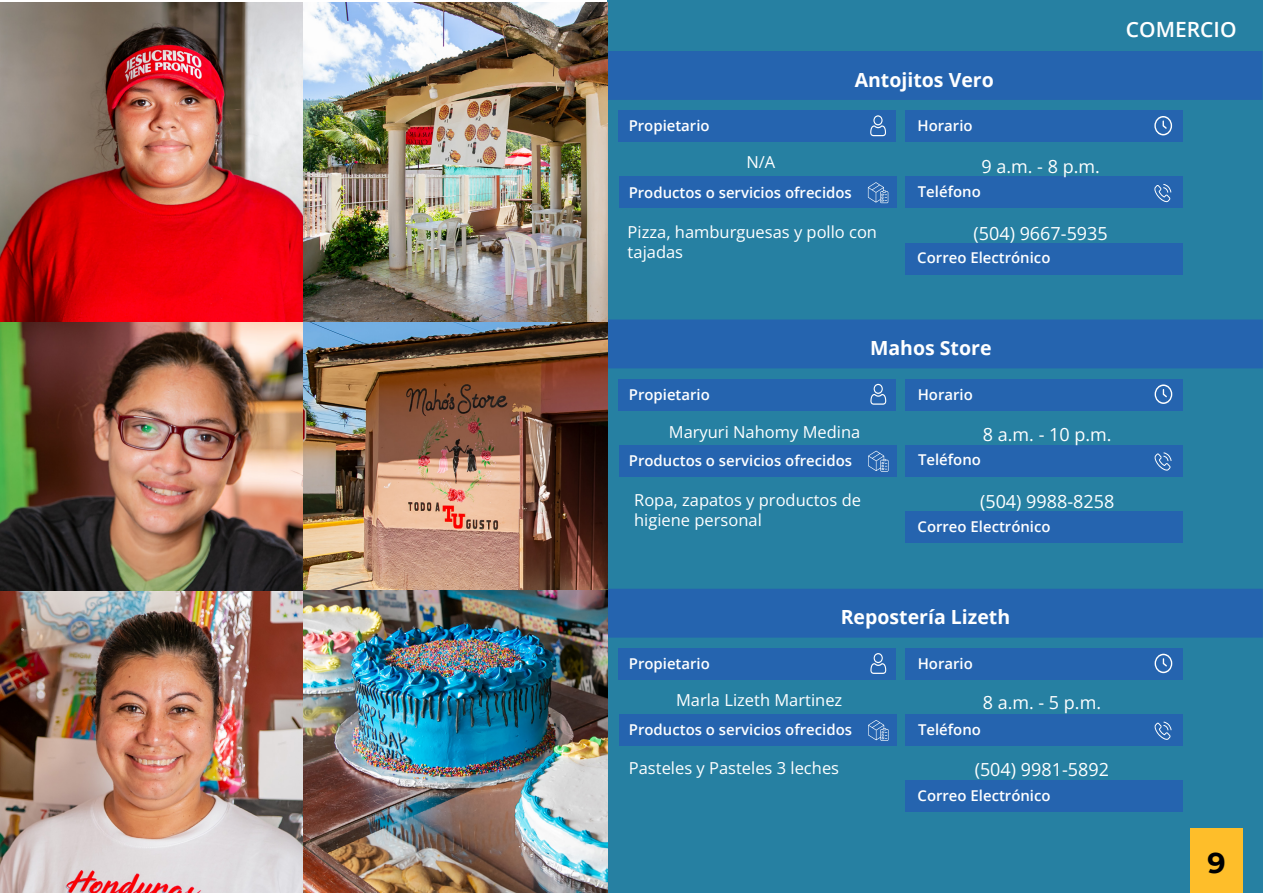
<style>
.page{position:relative;width:1263px;height:893px;background:#fff}
.page>*{position:absolute;margin:0;border:0;box-sizing:border-box;transform-origin:0 0}
.t1{font:700 28.5px "Montserrat";color:#000001}
.t2{font:600 21px "Open Sans";color:#fff}
.t3{font:700 19.5px "Open Sans";color:#fff}
.t4{font:18px "Open Sans";color:#fff}
.t5{font:16.5px/19.8px "Open Sans";color:#fff}
.t6{font:600 15px "Open Sans";color:#fff}
</style>
<div class="page">
<div style="left:608px;top:0;width:655px;height:893px;background:#2680a2"></div>
<div style="left:607px;top:51px;width:655px;height:49px;background:#2564af"></div>
<div style="left:618px;top:111px;width:277px;height:31px;background:#2564af"></div>
<div style="left:619px;top:177px;width:277px;height:31px;background:#2564af"></div>
<div style="left:905px;top:110px;width:278px;height:32px;background:#2564af"></div>
<div style="left:905px;top:177px;width:277px;height:31px;background:#2564af"></div>
<svg style="left:1154px;top:184px;width:17px;height:18px"></svg>
<svg style="left:1154px;top:116px;width:18px;height:19px"></svg>
<svg style="left:870px;top:115px;width:16px;height:21px"></svg>
<svg style="left:868px;top:182px;width:20px;height:21px"></svg>
<div style="left:905px;top:243px;width:278px;height:31px;background:#2564af"></div>
<div style="left:608px;top:319px;width:655px;height:49px;background:#2564af"></div>
<div style="left:618px;top:379px;width:278px;height:32px;background:#2564af"></div>
<div style="left:619px;top:445px;width:277px;height:32px;background:#2564af"></div>
<div style="left:905px;top:379px;width:278px;height:31px;background:#2564af"></div>
<div style="left:905px;top:445px;width:278px;height:32px;background:#2564af"></div>
<svg style="left:1154px;top:452px;width:17px;height:19px"></svg>
<svg style="left:1154px;top:384px;width:18px;height:20px"></svg>
<svg style="left:870px;top:384px;width:16px;height:21px"></svg>
<svg style="left:868px;top:451px;width:20px;height:21px"></svg>
<div style="left:905px;top:511px;width:278px;height:32px;background:#2564af"></div>
<div style="left:608px;top:589px;width:655px;height:49px;background:#2564af"></div>
<div style="left:618px;top:648px;width:278px;height:32px;background:#2564af"></div>
<div style="left:619px;top:714px;width:277px;height:32px;background:#2564af"></div>
<div style="left:905px;top:648px;width:278px;height:32px;background:#2564af"></div>
<div style="left:905px;top:714px;width:278px;height:32px;background:#2564af"></div>
<svg style="left:1154px;top:722px;width:17px;height:18px"></svg>
<svg style="left:1154px;top:654px;width:18px;height:19px"></svg>
<svg style="left:870px;top:653px;width:16px;height:21px"></svg>
<svg style="left:868px;top:720px;width:20px;height:21px"></svg>
<div style="left:905px;top:781px;width:278px;height:31px;background:#2564af"></div>
<div style="left:1190px;top:828px;width:53px;height:65px;background:#febe2a"></div>
<img style="left:0;top:2px;width:608px;height:891px">
<p class="t6" style="left:629px;top:115px;width:82px">Propietario</p>
<p class="t5" style="left:746px;top:152px;width:30px">N/A</p>
<p class="t3" style="left:855px;top:66px;width:141px">Antojitos Vero</p>
<p class="t6" style="left:917px;top:116px;width:57px">Horario</p>
<p class="t4" style="left:981px;top:154px;width:120px">9 a.m. - 8 p.m.</p>
<p class="t6" style="left:629px;top:182px;width:225px">Productos o servicios ofrecidos</p>
<p class="t6" style="left:918px;top:181px;width:64px">Teléfono</p>
<p class="t5" style="left:628px;top:222px;width:251px">Pizza, hamburguesas y pollo con tajadas</p>
<p class="t4" style="left:973px;top:221px;width:136px">(504) 9667-5935</p>
<p class="t6" style="left:917px;top:247px;width:135px">Correo Electrónico</p>
<h2 class="t2" style="left:1126px;top:15px;width:112px">COMERCIO</h2>
<p class="t3" style="left:870px;top:334px;width:123px">Mahos Store</p>
<p class="t6" style="left:629px;top:384px;width:82px">Propietario</p>
<p class="t6" style="left:918px;top:384px;width:57px">Horario</p>
<p class="t5" style="left:669px;top:421px;width:193px">Maryuri Nahomy Medina</p>
<p class="t4" style="left:983px;top:422px;width:130px">8 a.m. - 10 p.m.</p>
<p class="t6" style="left:629px;top:450px;width:225px">Productos o servicios ofrecidos</p>
<p class="t6" style="left:918px;top:450px;width:64px">Teléfono</p>
<p class="t5" style="left:634px;top:490px;width:228px">Ropa, zapatos y productos de higiene personal</p>
<p class="t4" style="left:980px;top:489px;width:136px">(504) 9988-8258</p>
<p class="t6" style="left:917px;top:516px;width:135px">Correo Electrónico</p>
<p class="t6" style="left:629px;top:653px;width:82px">Propietario</p>
<p class="t3" style="left:841px;top:603px;width:171px">Repostería Lizeth</p>
<p class="t6" style="left:918px;top:653px;width:57px">Horario</p>
<p class="t5" style="left:676px;top:690px;width:168px">Marla Lizeth Martinez</p>
<p class="t6" style="left:629px;top:720px;width:225px">Productos o servicios ofrecidos</p>
<p class="t4" style="left:983px;top:690px;width:120px">8 a.m. - 5 p.m.</p>
<p class="t6" style="left:918px;top:719px;width:64px">Teléfono</p>
<p class="t5" style="left:629px;top:758px;width:212px">Pasteles y Pasteles 3 leches</p>
<p class="t4" style="left:975px;top:757px;width:136px">(504) 9981-5892</p>
<p class="t6" style="left:917px;top:785px;width:135px">Correo Electrónico</p>
<h1 class="t1" style="left:1207px;top:842px;width:20px">9</h1>
</div>
